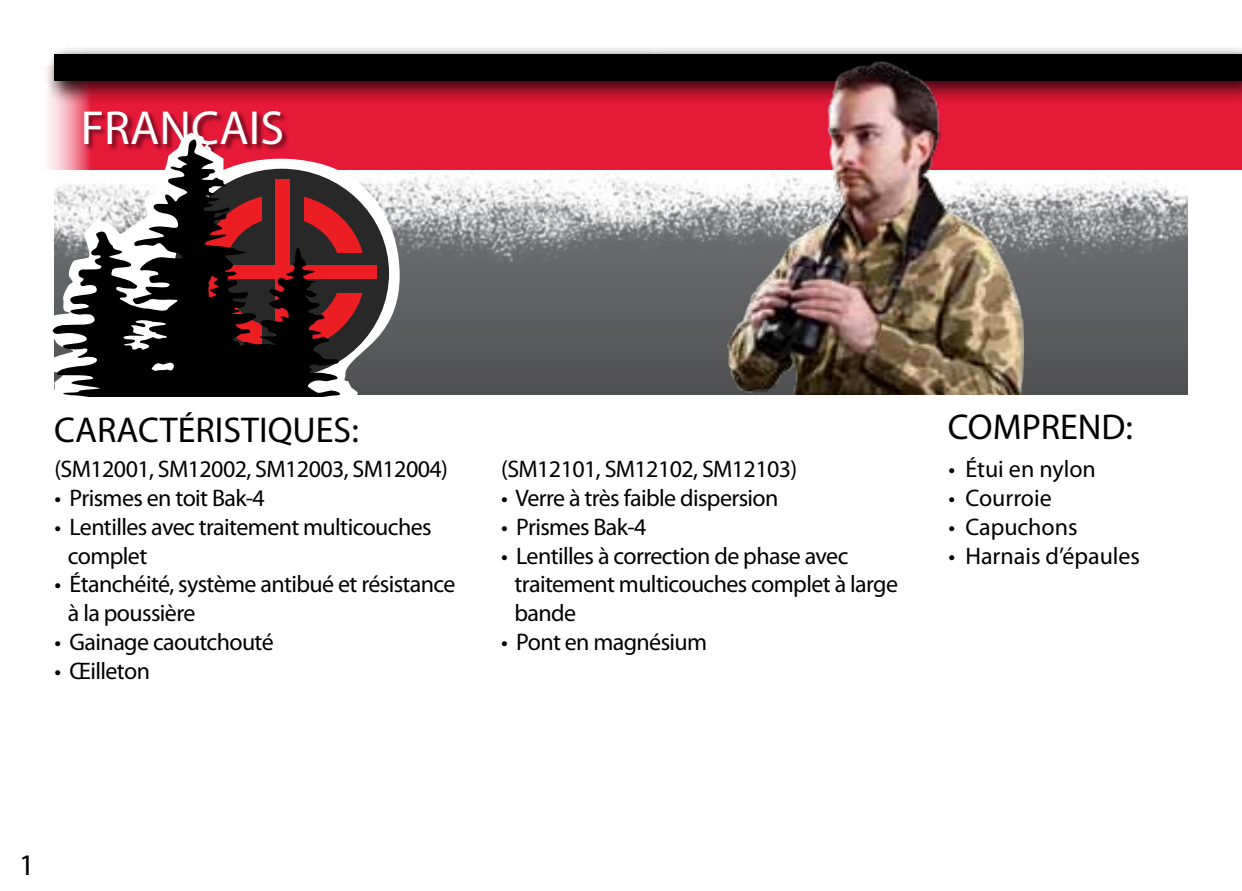
<style>
.page{position:relative;width:1242px;height:891px;background:#fff}
.page>*{position:absolute;margin:0;border:0;box-sizing:border-box;transform-origin:0 0}
.t1{font:48px "Myriad Pro";color:#fff}
.t2{font:36px "Myriad Pro";color:#000}
.t3{font:30px "Myriad Pro";color:#000}
.t4{font:24px/28.8px "Myriad Pro";letter-spacing:-.025em;color:#000}
.t5{font:24px "Myriad Pro";color:#000}
</style>
<div class="page">
<div style="left:37px;top:66px;width:1205px;height:103px;background:#e71939"></div>
<img style="left:400px;top:169px;width:788px;height:226px">
<div style="left:85px;top:112px;width:204px;height:50px;background:#000;opacity:.5"></div>
<div style="left:45px;top:45px;width:1197px;height:61px;background:#000;opacity:.75"></div>
<div style="left:648px;top:54px;width:594px;height:27px;background:#000"></div>
<div style="left:54px;top:54px;width:594px;height:27px;background:#000"></div>
<img style="left:694px;top:45px;width:389px;height:350px">
<svg style="left:39px;top:133px;width:361px;height:262px"></svg>
<div style="left:174px;top:169px;width:215px;height:209px;background:#292829;border-radius:50%"></div>
<svg style="left:353px;top:195px;width:12px;height:58px"></svg>
<svg style="left:353px;top:293px;width:12px;height:58px"></svg>
<div style="left:188px;top:265px;width:189px;height:14px;background:#ed1d24"></div>
<svg style="left:41px;top:138px;width:312px;height:259px"></svg>
<svg style="left:121px;top:319px;width:47px;height:31px"></svg>
<svg style="left:150px;top:361px;width:25px;height:11px"></svg>
<svg style="left:200px;top:275px;width:74px;height:76px"></svg>
<h1 class="t1" style="left:81px;top:98px;width:205px">FRANÇAIS</h1>
<h2 class="t2" style="left:54px;top:408px;width:306px">CARACTÉRISTIQUES:</h2>
<p class="t4" style="left:54px;top:454px;width:395px">(SM12001, SM12002, SM12003, SM12004)</p>
<p class="t4" style="left:54px;top:483px;width:212px">• Prismes en toit Bak-4</p>
<p class="t4" style="left:68px;top:512px;width:365px;text-indent:-13px">• Lentilles avec traitement multicouches complet</p>
<p class="t4" style="left:68px;top:570px;width:389px;text-indent:-13px">• Étanchéité, système antibué et résistance à la poussière</p>
<p class="t4" style="left:54px;top:627px;width:221px">• Gainage caoutchouté</p>
<p class="t4" style="left:54px;top:656px;width:97px">• Œilleton</p>
<p class="t4" style="left:501px;top:454px;width:298px">(SM12101, SM12102, SM12103)</p>
<p class="t4" style="left:501px;top:483px;width:279px">• Verre à très faible dispersion</p>
<p class="t4" style="left:501px;top:512px;width:147px">• Prismes Bak-4</p>
<p class="t4" style="left:515px;top:541px;width:385px;text-indent:-13px">• Lentilles à correction de phase avec traitement multicouches complet à large bande</p>
<p class="t4" style="left:501px;top:627px;width:208px">• Pont en magnésium</p>
<h2 class="t2" style="left:948px;top:405px;width:187px">COMPREND:</h2>
<p class="t5" style="left:948px;top:454px;width:149px">• Étui en nylon</p>
<p class="t5" style="left:948px;top:483px;width:105px">• Courroie</p>
<p class="t5" style="left:948px;top:512px;width:131px">• Capuchons</p>
<p class="t5" style="left:948px;top:541px;width:193px">• Harnais d’épaules</p>
<p class="t3" style="left:19px;top:846px;width:17px">1</p>
</div>
